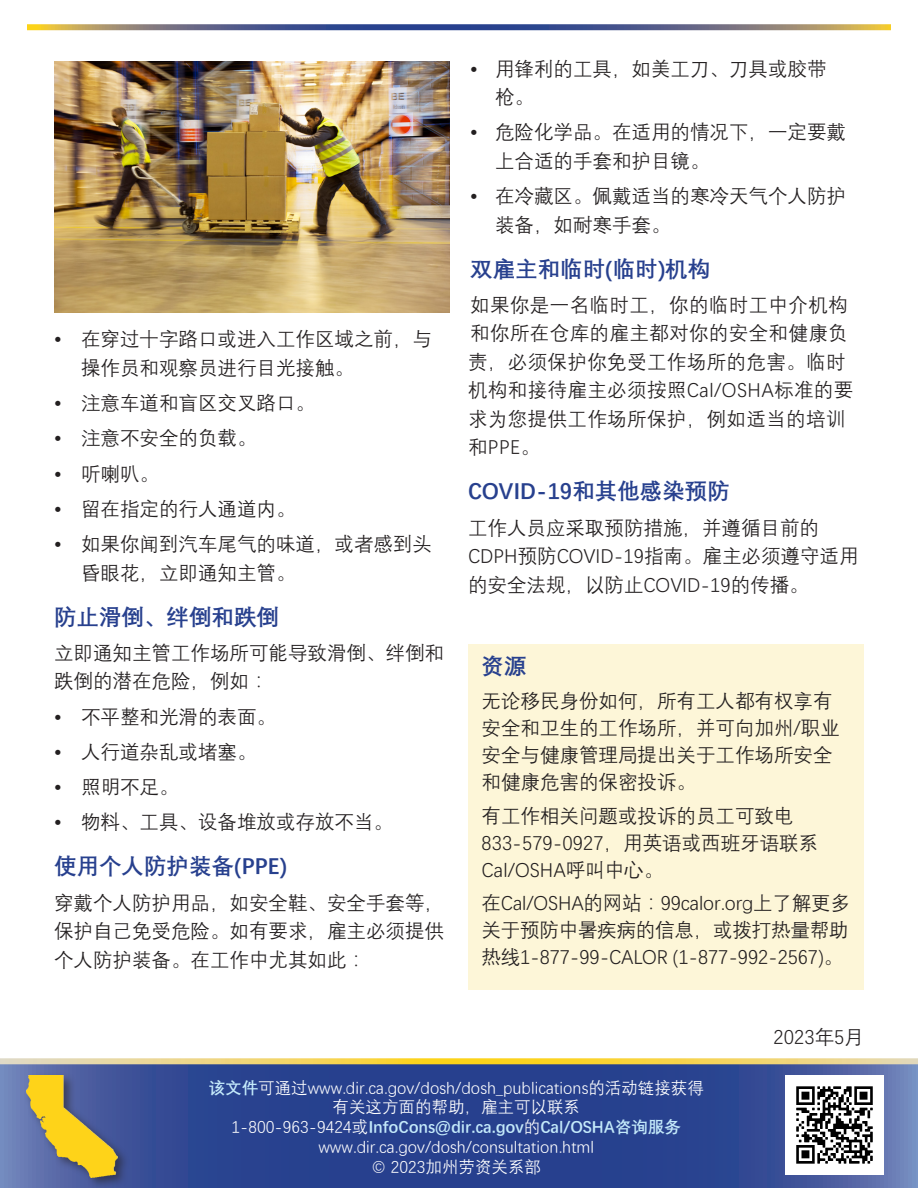
<style>
.page{position:relative;width:918px;height:1188px;background:#fff}
.page>*{position:absolute;margin:0;border:0;box-sizing:border-box;transform-origin:0 0}
.Header__top___H2{font:700 22.5px "Deng Xian";color:#27408e}
.Body{font:19.5px/27px "Deng Xian";color:#231f20}
.Bullet_list{font:19.5px/28.5px "Deng Xian";color:#231f20}
.Body-2{font:19.5px/28.5px "Deng Xian";letter-spacing:.02em;color:#231f20}
.Last_black_bullet_in{font:19.5px/28.5px "Deng Xian";color:#231f20}
.t1{font:16.5px/19.8px "Deng Xian";color:#fff;text-align:center}
.s1{font-weight:700;color:#c3e9fa}
</style>
<div class="page">
<svg style="left:27px;top:24px;width:864px;height:6px;background:#6e7082"></svg>
<svg style="left:0;top:1058px;width:918px;height:130px;background:#3c5191"></svg>
<div style="left:24px;top:1072px;width:106px;height:116px;background:#231f20;opacity:.58"></div>
<img style="left:27px;top:1076px;width:91px;height:101px">
<img style="left:785px;top:1076px;width:99px;height:98px">
<div style="left:468px;top:645px;width:396px;height:345px;background:#fdf6d8"></div>
<img style="left:54px;top:62px;width:396px;height:250px">
<p class="Bullet_list" style="left:81px;top:324px;width:352px;text-indent:-27px">• 在穿过十字路口或进入工作区域之前，与操作员和观察员进行目光接触。</p>
<p class="Bullet_list" style="left:54px;top:388px;width:262px">• 注意车道和盲区交叉路口。</p>
<p class="Bullet_list" style="left:54px;top:423px;width:204px">• 注意不安全的负载。</p>
<p class="Bullet_list" style="left:54px;top:459px;width:106px">• 听喇叭。</p>
<p class="Bullet_list" style="left:54px;top:494px;width:243px">• 留在指定的行人通道内。</p>
<p class="Bullet_list" style="left:81px;top:529px;width:352px;text-indent:-27px">• 如果你闻到汽车尾气的味道，或者感到头昏眼花，立即通知主管。</p>
<h2 class="Header__top___H2" style="left:54px;top:602px;width:226px">防止滑倒、绊倒和跌倒</h2>
<p class="Body" style="left:54px;top:638px;width:391px;line-height:28.5px">立即通知主管工作场所可能导致滑倒、绊倒和跌倒的潜在危险，例如：</p>
<p class="Bullet_list" style="left:54px;top:702px;width:223px">• 不平整和光滑的表面。</p>
<p class="Bullet_list" style="left:54px;top:737px;width:204px">• 人行道杂乱或堵塞。</p>
<p class="Bullet_list" style="left:54px;top:772px;width:126px">• 照明不足。</p>
<p class="Bullet_list" style="left:54px;top:807px;width:340px">• 物料、工具、设备堆放或存放不当。</p>
<h2 class="Header__top___H2" style="left:54px;top:851px;width:234px">使用个人防护装备(PPE)</h2>
<p class="Body" style="left:54px;top:888px;width:391px;line-height:28.5px;text-align:justify">穿戴个人防护用品，如安全鞋、安全手套等，保护自己免受危险。如有要求，雇主必须提供个人防护装备。在工作中尤其如此：</p>
<p class="Bullet_list" style="left:495px;top:53px;width:333px;text-indent:-25px">• 用锋利的工具，如美工刀、刀具或胶带枪。</p>
<p class="Bullet_list" style="left:495px;top:117px;width:352px;text-indent:-25px">• 危险化学品。在适用的情况下，一定要戴上合适的手套和护目镜。</p>
<p class="Last_black_bullet_in" style="left:495px;top:181px;width:352px;text-indent:-25px">• 在冷藏区。佩戴适当的寒冷天气个人防护装备，如耐寒手套。</p>
<h2 class="Header__top___H2" style="left:470px;top:253px;width:241px">双雇主和临时(临时)机构</h2>
<p class="Body-2" style="left:468px;top:290px;width:387px">如果你是一名临时工，你的临时工中介机构和你所在仓库的雇主都对你的安全和健康负责，必须保护你免受工作场所的危害。临时机构和接待雇主必须按照Cal/OSHA标准的要求为您提供工作场所保护，例如适当的培训和PPE。</p>
<h2 class="Header__top___H2" style="left:468px;top:476px;width:263px">COVID-19和其他感染预防</h2>
<p class="Body" style="left:468px;top:512px;width:392px;line-height:28.5px">工作人员应采取预防措施，并遵循目前的<br>CDPH预防COVID-19指南。雇主必须遵守适用的安全法规，以防止COVID-19的传播。</p>
<h2 class="Header__top___H2" style="left:482px;top:651px;width:46px">资源</h2>
<p class="Body" style="left:482px;top:687px;width:360px">无论移民身份如何，所有工人都有权享有安全和卫生的工作场所，并可向加州/职业安全与健康管理局提出关于工作场所安全和健康危害的保密投诉。</p>
<p class="Body" style="left:482px;top:801px;width:338px">有工作相关问题或投诉的员工可致电<br>833-579-0927，用英语或西班牙语联系<br>Cal/OSHA呼叫中心。</p>
<p class="Body" style="left:482px;top:889px;width:370px;text-align:justify">在Cal/OSHA的网站：99calor.org上了解更多关于预防中暑疾病的信息，或拨打热量帮助热线1-877-99-CALOR (1-877-992-2567)。</p>
<p class="Body" style="left:774px;top:1023px;width:92px">2023年5月</p>
<p class="t1" style="left:209px;top:1077px;width:497px"><span class="s1">该文件</span>可通过www.dir.ca.gov/dosh/dosh_publications的活动链接获得</p>
<p class="t1" style="left:232px;top:1097px;width:451px">有关这方面的帮助，雇主可以联系<br>1-800-963-9424或<span class="s1">InfoCons@dir.ca.gov</span>的<span class="s1">Cal/OSHA咨询服务</span></p>
<p class="t1" style="left:318px;top:1136px;width:277px">www.dir.ca.gov/dosh/consultation.html</p>
<p class="t1" style="left:372px;top:1156px;width:171px">© 2023加州劳资关系部</p>
</div>
